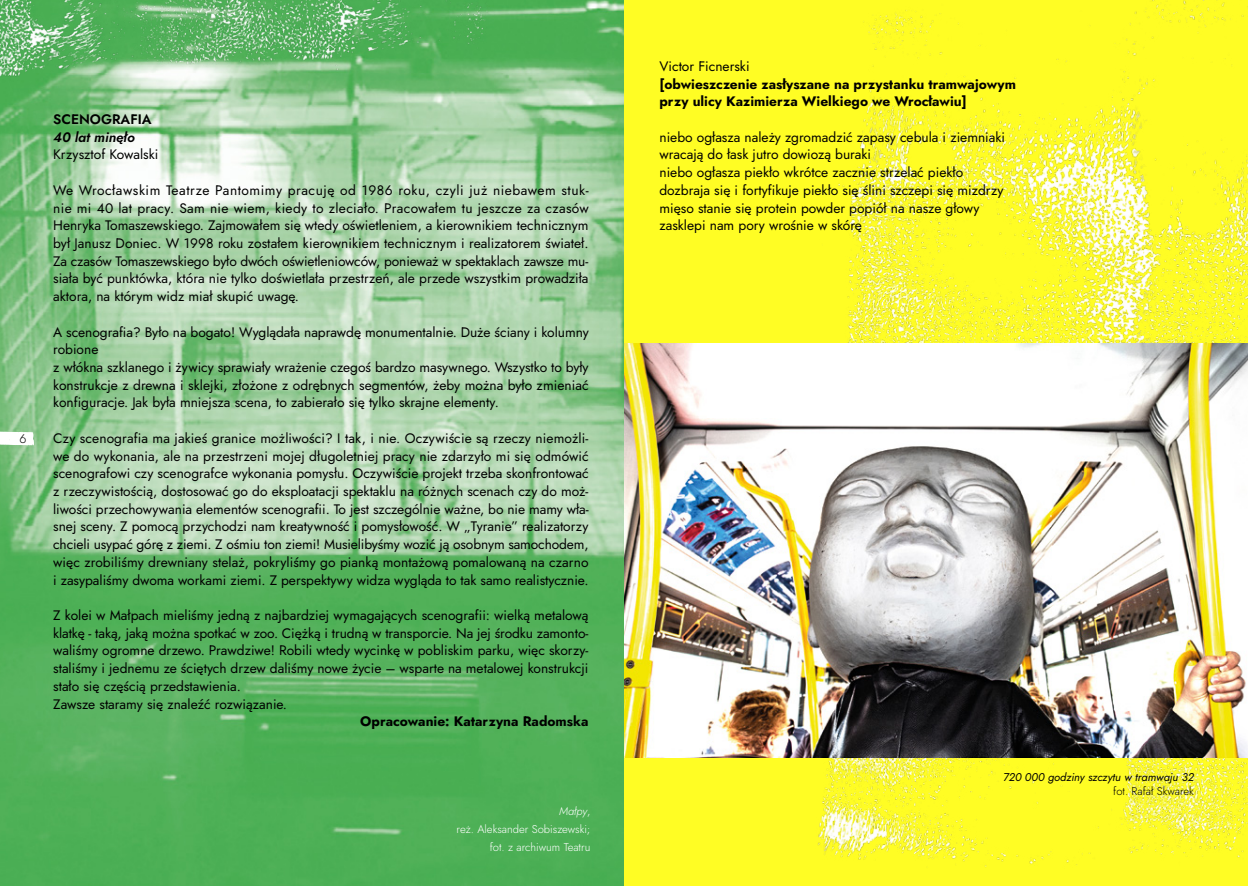
<style>
.page{position:relative;width:1248px;height:886px;background:#fff}
.page>*{position:absolute;margin:0;border:0;box-sizing:border-box;transform-origin:0 0}
.t1{font:13.75px/17.8px "Jost";color:#000}
.t2{font:700 13.75px/17.8px "Jost";color:#000}
.t3{font:600 13.75px "Jost";color:#000}
.t4{font:italic 600 13.75px "Jost";color:#000}
.t5{font:300 12.5px "Jost";color:#000}
.t6{font:300 11.25px/17.8px "Jost";color:#fff;text-align:right}
.t7{font:italic 11.25px "Jost";color:#000}
.t8{font:300 11.25px "Jost";color:#000}
.s1{font-style:italic}
</style>
<div class="page">
<img style="left:0;top:0;width:624px;height:886px">
<img style="left:0;top:0;width:498px;height:97px">
<div style="left:624px;top:0;width:623px;height:886px;background:#fffd24"></div>
<img style="left:807px;top:0;width:440px;height:867px">
<img style="left:624px;top:343px;width:623px;height:414px">
<svg style="left:0;top:430px;width:35px;height:18px"></svg>
<p class="t5" style="left:20px;top:430px;width:9px">6</p>
<p class="t3" style="left:53px;top:110px;width:100px">SCENOGRAFIA</p>
<p class="t4" style="left:53px;top:128px;width:83px">40 lat minęło</p>
<p class="t1" style="left:53px;top:146px;width:107px">Krzysztof Kowalski</p>
<p class="t1" style="left:53px;top:181px;width:537px;text-align:justify">We Wrocławskim Teatrze Pantomimy pracuję od 1986 roku, czyli już niebawem stuk&shy;nie mi 40 lat pracy. Sam nie wiem, kiedy to zleciało. Pracowałem tu jeszcze za czasów Henryka Tomaszewskiego. Zajmowałem się wtedy oświetleniem, a kierownikiem technicznym był Janusz Doniec. W 1998 roku zostałem kierownikiem technicznym i realizatorem świateł.<br>Za czasów Tomaszewskiego było dwóch oświetleniowców, ponieważ w spektaklach zawsze mu&shy;siała być punktówka, która nie tylko doświetlała przestrzeń, ale przede wszystkim prowadziła aktora, na którym widz miał skupić uwagę.</p>
<p class="t1" style="left:53px;top:323px;width:537px">A scenografia? Było na bogato! Wyglądała naprawdę monumentalnie. Duże ściany i kolumny robione<br>z włókna szklanego i żywicy sprawiały wrażenie czegoś bardzo masywnego. Wszystko to były konstrukcje z drewna i sklejki, złożone z odrębnych segmentów, żeby można było zmieniać konfiguracje. Jak była mniejsza scena, to zabierało się tylko skrajne elementy.</p>
<p class="t1" style="left:53px;top:429px;width:537px;text-align:justify">Czy scenografia ma jakieś granice możliwości? I tak, i nie. Oczywiście są rzeczy niemożli&shy;we do wykonania, ale na przestrzeni mojej długoletniej pracy nie zdarzyło mi się odmówić scenografowi czy scenografce wykonania pomysłu. Oczywiście projekt trzeba skonfrontować z rzeczywistością, dostosować go do eksploatacji spektaklu na różnych scenach czy do moż&shy;liwości przechowywania elementów scenografii. To jest szczególnie ważne, bo nie mamy wła&shy;snej sceny. Z pomocą przychodzi nam kreatywność i pomysłowość. W „Tyranie” realizatorzy chcieli usypać górę z ziemi. Z ośmiu ton ziemi! Musielibyśmy wozić ją osobnym samochodem, więc zrobiliśmy drewniany stelaż, pokryliśmy go pianką montażową pomalowaną na czarno i zasypaliśmy dwoma workami ziemi. Z perspektywy widza wygląda to tak samo realistycznie.</p>
<p class="t1" style="left:53px;top:606px;width:537px">Z kolei w Małpach mieliśmy jedną z najbardziej wymagających scenografii: wielką metalową klatkę - taką, jaką można spotkać w zoo. Ciężką i trudną w transporcie. Na jej środku zamonto&shy;waliśmy ogromne drzewo. Prawdziwe! Robili wtedy wycinkę w pobliskim parku, więc skorzy&shy;staliśmy i jednemu ze ściętych drzew daliśmy nowe życie – wsparte na metalowej konstrukcji stało się częścią przedstawienia.<br>Zawsze staramy się znaleźć rozwiązanie.</p>
<p class="t2" style="left:360px;top:713px;width:230px">Opracowanie: Katarzyna Radomska</p>
<p class="t6" style="left:456px;top:802px;width:135px"><span class="s1">Małpy</span>,<br>reż. Aleksander Sobiszewski; fot. z archiwum Teatru</p>
<p class="t1" style="left:659px;top:57px;width:92px">Victor Ficnerski</p>
<p class="t2" style="left:659px;top:75px;width:358px">[obwieszczenie zasłyszane na przystanku tramwajowym przy ulicy Kazimierza Wielkiego we Wrocławiu]</p>
<p class="t1" style="left:659px;top:128px;width:347px">niebo ogłasza należy zgromadzić zapasy cebula i ziemniaki wracają do łask jutro dowiozą buraki<br>niebo ogłasza piekło wkrótce zacznie strzelać piekło dozbraja się i fortyfikuje piekło się ślini szczepi się mizdrzy mięso stanie się protein powder popiół na nasze głowy zasklepi nam pory wrośnie w skórę</p>
<p class="t7" style="left:1002px;top:769px;width:192px">720 000 godziny szczytu w tramwaju 32</p>
<p class="t8" style="left:1113px;top:783px;width:82px">fot. Rafał Skwarek</p>
</div>
